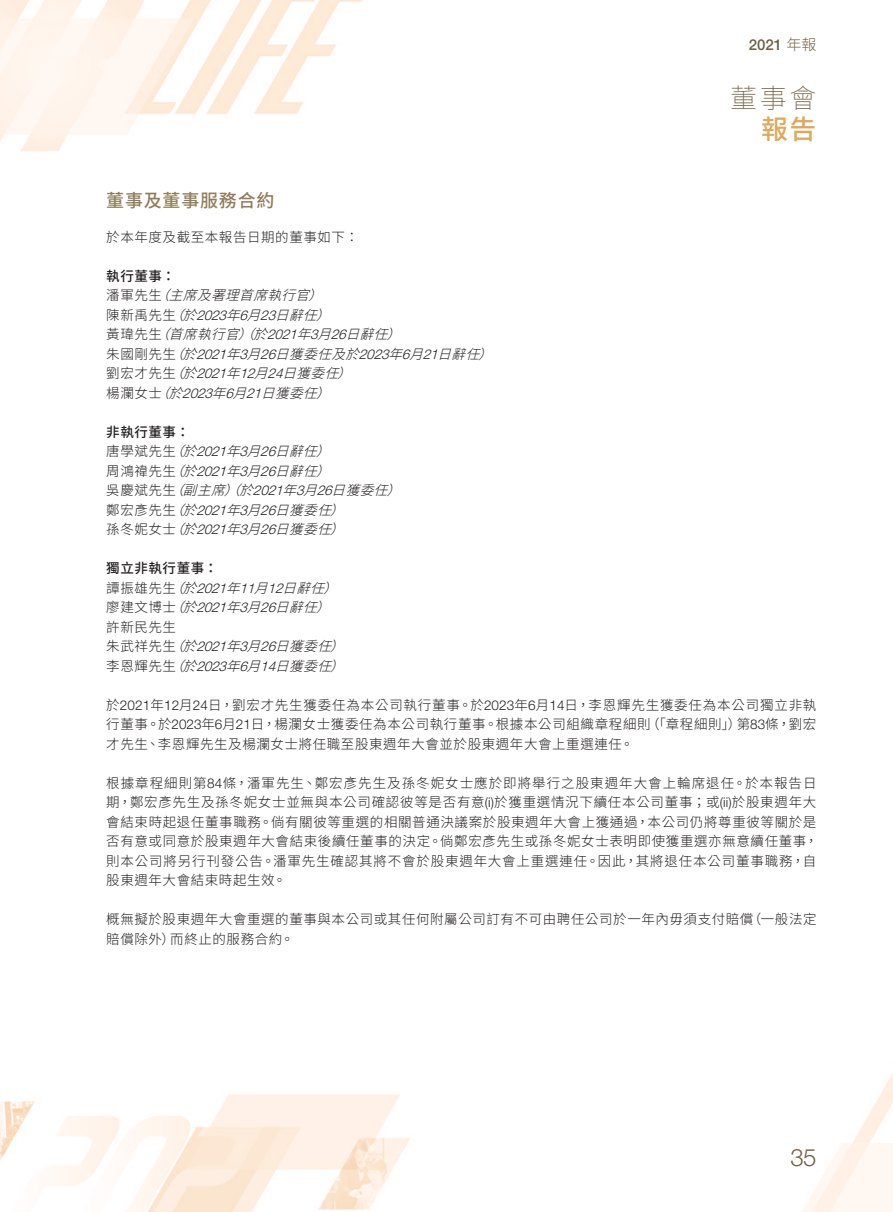
<style>
.page{position:relative;width:893px;height:1212px;background:#fff}
.page>*{position:absolute;margin:0;border:0;box-sizing:border-box;transform-origin:0 0}
.t1{font:200 27px "Source Han Sans TC";color:#706145}
.t2{font:500 27px "Source Han Sans TC";color:#dfa85b}
.t3{font:300 24px "Helvetica Neue LT Std";color:#706145}
.Heading_1{font:500 18px "Source Han Sans TC";letter-spacing:.045em;color:#907d5a}
.t4{font:500 15px "Helvetica Neue LT Std";color:#706145}
.Body_Text{font:300 13.5px/19.5px "Source Han Sans TC";letter-spacing:.045em;color:#231f20}
.Body_Text-2{font:italic 300 13.5px "Source Han Sans TC";color:#231f20}
.Body_Text-3{font:500 13.5px "Source Han Sans TC";letter-spacing:.045em;color:#231f20}
.s1{font-family:"Source Han Sans TC";font-weight:300}
.s2{font-style:normal}
.s3{font-family:"Helvetica Neue LT Std"}
</style>
<div class="page">
<img style="left:0;top:0;width:893px;height:1212px">
<p class="t4" style="left:749px;top:36px;width:69px">2021 <span class="s1">年報</span></p>
<h1 class="t1" style="left:730px;top:82px;width:88px">董事會</h1>
<h1 class="t2" style="left:761px;top:114px;width:57px">報告</h1>
<p class="Heading_1" style="left:106px;top:190px;width:170px">董事及董事服務合約</p>
<p class="Body_Text" style="left:106px;top:227px;width:254px">於本年度及截至本報告日期的董事如下：</p>
<p class="Body_Text-3" style="left:106px;top:268px;width:71px">執行董事：</p>
<p class="Body_Text-2" style="left:106px;top:288px;width:228px"><span class="s2">潘軍先生</span>（主席及署理首席執行官）</p>
<p class="Body_Text-2" style="left:106px;top:307px;width:235px"><span class="s2">陳新禹先生</span>（於<span class="s3">2023</span>年<span class="s3">6</span>月<span class="s3">23</span>日辭任）</p>
<p class="Body_Text-2" style="left:106px;top:327px;width:306px"><span class="s2">黃瑋先生</span>（首席執行官）（於<span class="s3">202 1</span> 年<span class="s3">3</span>月<span class="s3">26</span> 日辭任）</p>
<p class="Body_Text-2" style="left:106px;top:346px;width:398px"><span class="s2">朱國剛先生</span>（於<span class="s3">2021</span>年<span class="s3">3</span>月<span class="s3">26</span>日獲委任及於<span class="s3">2023</span>年<span class="s3">6</span>月<span class="s3">21</span>日辭任）</p>
<p class="Body_Text-2" style="left:106px;top:366px;width:257px"><span class="s2">劉宏才先生</span>（於<span class="s3">2021</span>年<span class="s3">12</span>月<span class="s3">24</span>日獲委任）</p>
<p class="Body_Text-2" style="left:106px;top:385px;width:235px"><span class="s2">楊瀾女士</span>（於<span class="s3">2023</span>年<span class="s3">6</span>月<span class="s3">21</span>日獲委任）</p>
<p class="Body_Text-3" style="left:106px;top:424px;width:85px">非執行董事：</p>
<p class="Body_Text-2" style="left:106px;top:444px;width:235px"><span class="s2">唐學斌先生</span>（於<span class="s3">2021</span>年<span class="s3">3</span>月<span class="s3">26</span>日辭任）</p>
<p class="Body_Text-2" style="left:106px;top:463px;width:235px"><span class="s2">周鴻禕先生</span>（於<span class="s3">2021</span>年<span class="s3">3</span>月<span class="s3">26</span>日辭任）</p>
<p class="Body_Text-2" style="left:106px;top:483px;width:306px"><span class="s2">吳慶斌先生</span>（副主席）（於<span class="s3">202 1</span> 年<span class="s3">3</span>月<span class="s3">26</span> 日獲委任）</p>
<p class="Body_Text-2" style="left:106px;top:502px;width:249px"><span class="s2">鄭宏彥先生</span>（於<span class="s3">2021</span>年<span class="s3">3</span>月<span class="s3">26</span>日獲委任）</p>
<p class="Body_Text-2" style="left:106px;top:522px;width:249px"><span class="s2">孫冬妮女士</span>（於<span class="s3">2021</span>年<span class="s3">3</span>月<span class="s3">26</span>日獲委任）</p>
<p class="Body_Text-3" style="left:106px;top:561px;width:113px">獨立非執行董事：</p>
<p class="Body_Text-2" style="left:106px;top:580px;width:243px"><span class="s2">譚振雄先生</span>（於<span class="s3">2021</span>年<span class="s3">11</span>月<span class="s3">12</span>日辭任）</p>
<p class="Body_Text-2" style="left:106px;top:600px;width:235px"><span class="s2">廖建文博士</span>（於<span class="s3">2021</span>年<span class="s3">3</span>月<span class="s3">26</span>日辭任）</p>
<p class="Body_Text" style="left:106px;top:617px;width:71px">許新民先生</p>
<p class="Body_Text-2" style="left:106px;top:639px;width:249px"><span class="s2">朱武祥先生</span>（於<span class="s3">2021</span>年<span class="s3">3</span>月<span class="s3">26</span>日獲委任）</p>
<p class="Body_Text-2" style="left:106px;top:658px;width:249px"><span class="s2">李恩輝先生</span>（於<span class="s3">2023</span>年<span class="s3">6</span>月<span class="s3">14</span>日獲委任）</p>
<p class="Body_Text" style="left:106px;top:695px;width:712px;text-align:justify">於<span class="s3">2021</span>年<span class="s3">12</span>月<span class="s3">24</span>日，劉宏才先生獲委任為本公司執行董事。於<span class="s3">2023</span>年<span class="s3">6</span>月<span class="s3">14</span>日，李恩輝先生獲委任為本公司獨立非執行董事。於<span class="s3">2023</span>年<span class="s3">6</span>月<span class="s3">21</span>日，楊瀾女士獲委任為本公司執行董事。根據本公司組織章程細則（「章程細則」）第<span class="s3">83</span>條，劉宏才先生、李恩輝先生及楊瀾女士將任職至股東週年大會並於股東週年大會上重選連任。</p>
<p class="Body_Text" style="left:106px;top:773px;width:713px">根據章程細則第<span class="s3">84</span>條，潘軍先生、鄭宏彥先生及孫冬妮女士應於即將舉行之股東週年大會上輪席退任。於本報告日期，鄭宏彥先生及孫冬妮女士並無與本公司確認彼等是否有意<span class="s3">(i)</span>於獲重選情況下續任本公司董事；或<span class="s3">(ii)</span>於股東週年大會結束時起退任董事職務。倘有關彼等重選的相關普通決議案於股東週年大會上獲通過，本公司仍將尊重彼等關於是否有意或同意於股東週年大會結束後續任董事的決定。倘鄭宏彥先生或孫冬妮女士表明即使獲重選亦無意續任董事，則本公司將另行刊發公告。潘軍先生確認其將不會於股東週年大會上重選連任。因此，其將退任本公司董事職務，自股東週年大會結束時起生效。</p>
<p class="Body_Text" style="left:106px;top:910px;width:712px">概無擬於股東週年大會重選的董事與本公司或其任何附屬公司訂有不可由聘任公司於一年內毋須支付賠償（一般法定賠償除外）而終止的服務合約。</p>
<h2 class="t3" style="left:790px;top:1142px;width:28px">35</h2>
</div>
